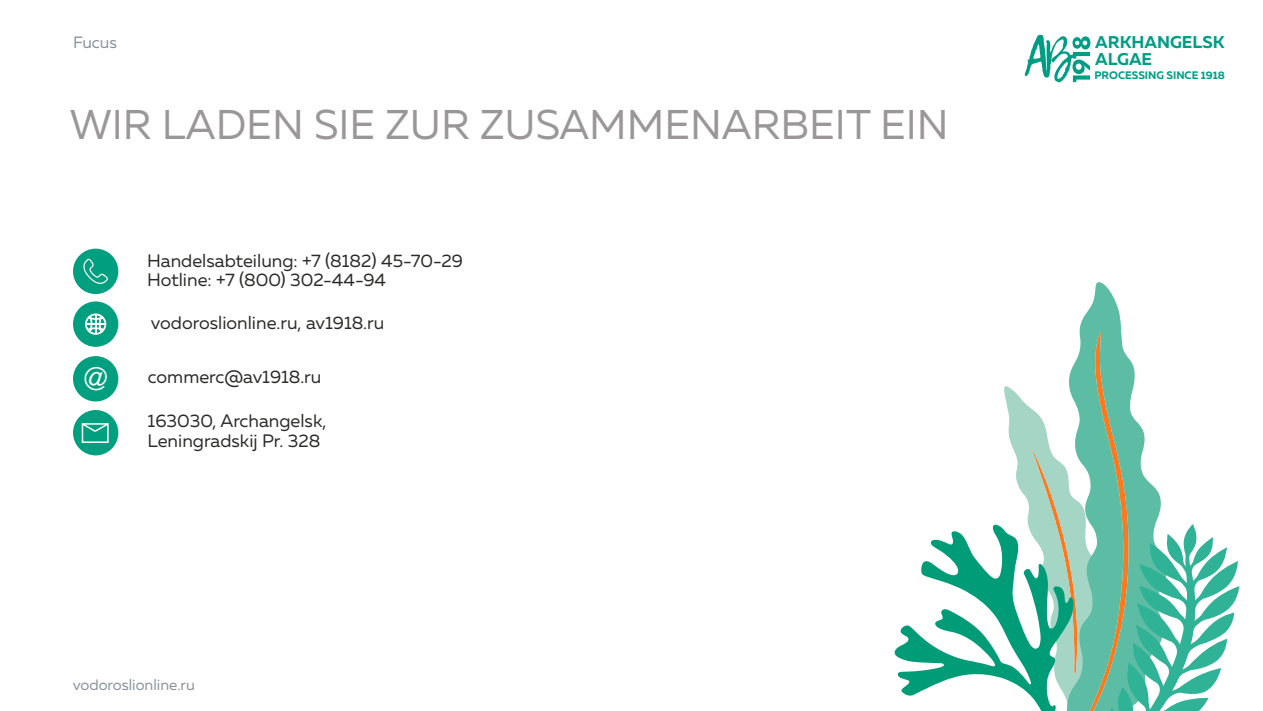
<style>
.page{position:relative;width:1263px;height:711px;background:#fff}
.page>*{position:absolute;margin:0;border:0;box-sizing:border-box;transform-origin:0 0}
.t1{font:41.4px "Muller";color:#999797}
.t2{font:30.6px "Evolventa";color:#fefefe}
.t3{font:18px/19.4px "Muller";color:#2b2a29}
.t4{font:700 16.95px/17px "Muller";color:#009d84}
.t5{font:16.2px "Muller";color:#87919a}
.t6{font:15px "Muller";color:#87919a}
.t7{font:700 10.8px "Muller";color:#009d84}
</style>
<div class="page">
<svg style="left:1025px;top:35px;width:65px;height:47px"></svg>
<svg style="left:1079px;top:282px;width:43px;height:50px;fill:#5dbca4"></svg>
<svg style="left:894px;top:332px;width:345px;height:378px"></svg>
<div style="left:73px;top:248px;width:45px;height:46px;background:#009f7f;border-radius:50%"></div>
<svg style="left:83px;top:258px;width:25px;height:26px"></svg>
<div style="left:73px;top:301px;width:45px;height:45px;background:#009f7f;border-radius:50%"></div>
<svg style="left:85px;top:313px;width:21px;height:21px"></svg>
<div style="left:73px;top:356px;width:45px;height:45px;background:#009f7f;border-radius:50%"></div>
<div style="left:73px;top:409px;width:45px;height:46px;background:#009f7f;border-radius:50%"></div>
<div style="left:82px;top:423px;width:27px;height:19px;border:2px solid #fefefe"></div>
<svg style="left:81px;top:423px;width:28px;height:10px"></svg>
<p class="t5" style="left:73px;top:35px;width:46px">Fucus</p>
<h1 class="t1" style="left:70px;top:106px;width:880px">WIR LADEN SIE ZUR ZUSAMMENARBEIT EIN</h1>
<p class="t3" style="left:147px;top:252px;width:317px">Handelsabteilung: +7 (8182) 45-70-29<br>Hotline: +7 (800) 302-44-94</p>
<h2 class="t2" style="left:82px;top:365px;width:28px">@</h2>
<p class="t3" style="left:151px;top:314px;width:235px">vodoroslionline.ru, av1918.ru</p>
<p class="t3" style="left:148px;top:368px;width:175px">commerc@av1918.ru</p>
<p class="t3" style="left:148px;top:412px;width:180px">163030, Archangelsk,<br>Leningradskij Pr. 328</p>
<p class="t6" style="left:73px;top:677px;width:124px">vodoroslionline.ru</p>
<p class="t4" style="left:1095px;top:35px;width:131px">ARKHANGELSK<br>ALGAE</p>
<p class="t7" style="left:1094px;top:71px;width:132px">PROCESSING SINCE 1918</p>
</div>
